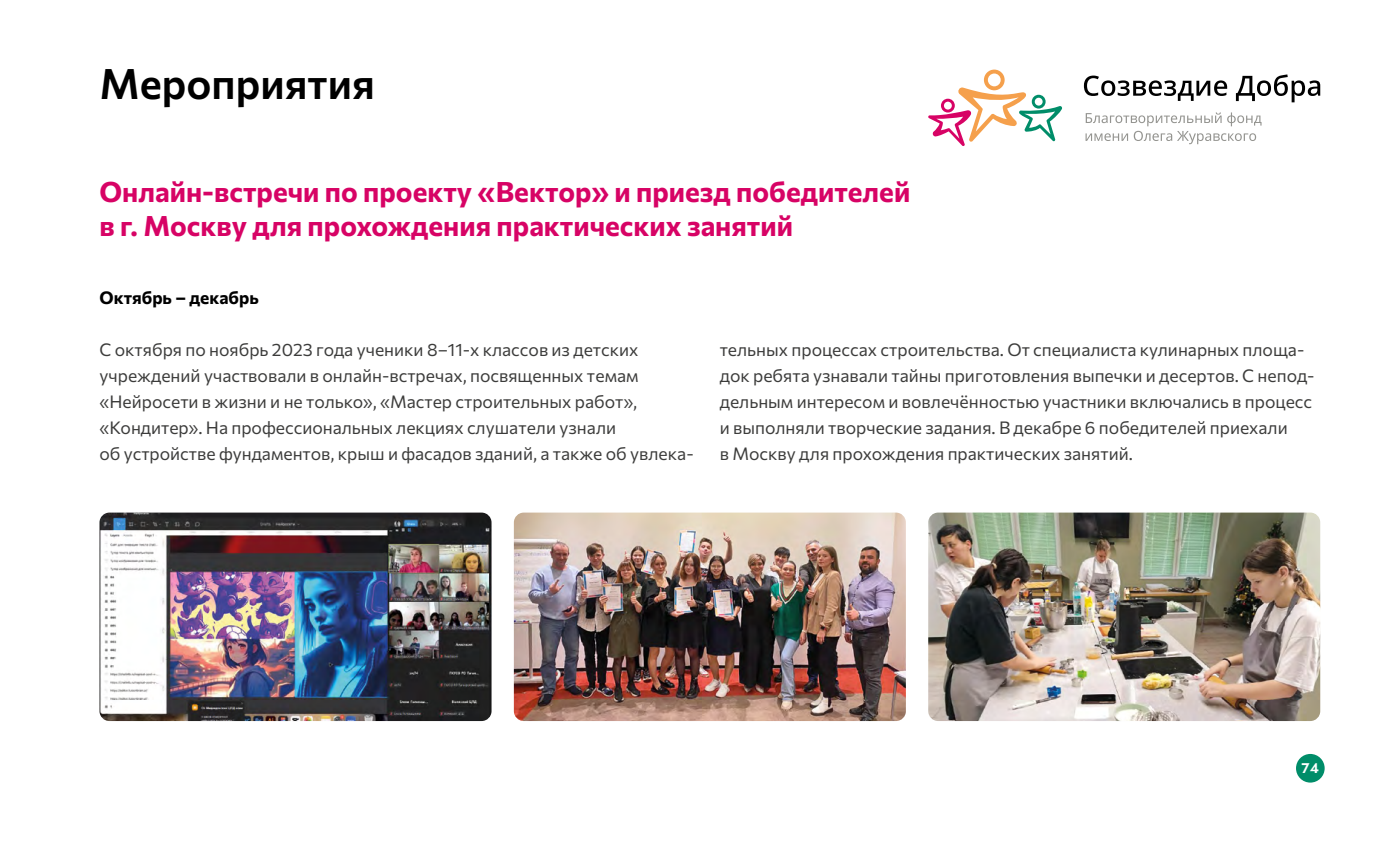
<style>
.page{position:relative;width:1390px;height:844px;background:#fff}
.page>*{position:absolute;margin:0;border:0;box-sizing:border-box;transform-origin:0 0}
.t1{font:600 42px "Commissioner";color:#000}
.t2{font:700 28px/33.2px "Commissioner";color:#d70365}
.t3{font:17.5px/26.1px "Commissioner";color:#3c3c3b}
.t4{font:700 17.5px "Commissioner";color:#000}
.t5{font:600 14px "Jost";color:#fff}
</style>
<div class="page">
<svg style="left:928px;top:70px;width:134px;height:76px"></svg>
<svg style="left:1084px;top:74px;width:236px;height:28px"></svg>
<svg style="left:1085px;top:112px;width:176px;height:32px"></svg>
<div style="left:1296px;top:754px;width:28px;height:28px;background:#008d69;border-radius:50%"></div>
<img style="left:514px;top:512px;width:392px;height:209px">
<img style="left:928px;top:512px;width:392px;height:209px">
<img style="left:99px;top:512px;width:392px;height:209px">
<h1 class="t1" style="left:99px;top:49px;width:277px">Мероприятия</h1>
<h2 class="t2" style="left:99px;top:173px;width:812px">Онлайн-встречи по проекту «Вектор» и приезд победителей в г. Москву для прохождения практических занятий</h2>
<p class="t4" style="left:99px;top:283px;width:161px">Октябрь – декабрь</p>
<p class="t3" style="left:99px;top:335px;width:596px">С октября по ноябрь 2023 года ученики 8–11-х классов из детских учреждений участвовали в онлайн-встречах, посвященных темам «Нейросети в жизни и не только», «Мастер строительных работ», «Кондитер». На профессиональных лекциях слушатели узнали<br>об устройстве фундаментов, крыш и фасадов зданий, а также об увлека-</p>
<p class="t3" style="left:720px;top:335px;width:596px">тельных процессах строительства. От специалиста кулинарных площа&shy;док ребята узнавали тайны приготовления выпечки и десертов. С непод&shy;дельным интересом и вовлечённостью участники включались в процесс и выполняли творческие задания. В декабре 6 победителей приехали<br>в Москву для прохождения практических занятий.</p>
<p class="t5" style="left:1301px;top:758px;width:19px">74</p>
</div>
